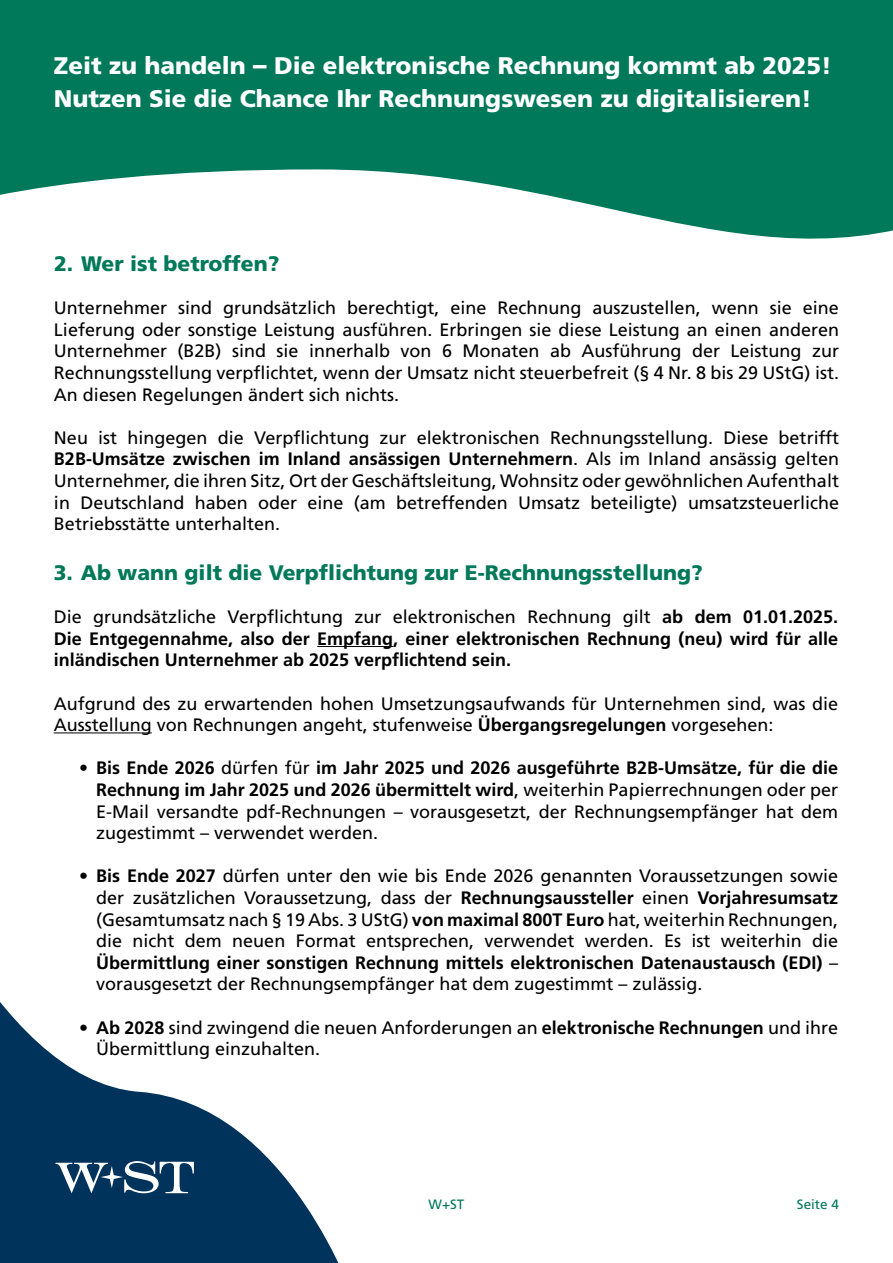
<style>
.page{position:relative;width:893px;height:1263px;background:#fff}
.page>*{position:absolute;margin:0;border:0;box-sizing:border-box;transform-origin:0 0}
.t1{font:900 24px/33px "Frutiger LT Pro";color:#fff}
.t2{font:900 21px "Frutiger LT Pro";color:#00785a}
.t3{font:18px/21.6px "Frutiger LT Pro";color:#000;text-align:justify}
.t4{font:700 18px/21.6px "Frutiger LT Pro";color:#000;text-align:justify}
.t5{font:13.5px "Frutiger LT Pro";color:#00785a}
.s1{font-size:27px}
.s2{font-weight:700}
.s3{font-weight:400}
</style>
<div class="page">
<svg style="left:0;top:0;width:893px;height:239px;fill:#00785a"></svg>
<svg style="left:0;top:1002px;width:339px;height:261px;fill:#00335c"></svg>
<svg style="left:56px;top:1161px;width:138px;height:32px"></svg>
<hr style="left:317px;top:646px;width:76px;height:1px;background:#000">
<hr style="left:54px;top:732px;width:98px;height:1px;background:#000">
<h1 class="t1" style="left:54px;top:49px;width:780px">Zeit zu handeln <span class="s1">–</span> Die elektronische Rechnung kommt ab 2025!<br>Nutzen Sie die Chance Ihr Rechnungswesen zu digitalisieren!</h1>
<p class="t2" style="left:54px;top:251px;width:227px">2. Wer ist betroffen?</p>
<p class="t3" style="left:54px;top:297px;width:786px">Unternehmer sind grundsätzlich berechtigt, eine Rechnung auszustellen, wenn sie eine Lieferung oder sonstige Leistung ausführen. Erbringen sie diese Leistung an einen anderen Unternehmer (B2B) sind sie innerhalb von 6 Monaten ab Ausführung der Leistung zur Rechnungsstellung verpflichtet, wenn der Umsatz nicht steuerbefreit (§ 4 Nr. 8 bis 29 UStG) ist.<br>An diesen Regelungen ändert sich nichts.</p>
<p class="t3" style="left:54px;top:427px;width:786px">Neu ist hingegen die Verpflichtung zur elektronischen Rechnungsstellung. Diese betrifft <span class="s2">B2B-Umsätze zwischen im Inland ansässigen Unternehmern</span>. Als im Inland ansässig gelten Unternehmer, die ihren Sitz, Ort der Geschäftsleitung, Wohnsitz oder gewöhnlichen Aufenthalt in Deutschland haben oder eine (am betreffenden Umsatz beteiligte) umsatzsteuerliche Betriebsstätte unterhalten.</p>
<p class="t2" style="left:54px;top:560px;width:651px">3. Ab wann gilt die Verpflichtung zur E-Rechnungsstellung?</p>
<p class="t4" style="left:54px;top:606px;width:786px"><span class="s3">Die grundsätzliche Verpflichtung zur elektronischen Rechnung gilt</span> ab dem 01.01.2025.<br>Die Entgegennahme, also der Empfang, einer elektronischen Rechnung (neu) wird für alle inländischen Unternehmer ab 2025 verpflichtend sein.</p>
<p class="t3" style="left:54px;top:692px;width:786px">Aufgrund des zu erwartenden hohen Umsetzungsaufwands für Unternehmen sind, was die<br>Ausstellung von Rechnungen angeht, stufenweise <span class="s2">Übergangsregelungen</span> vorgesehen:</p>
<p class="t3" style="left:96px;top:757px;width:743px;text-indent:-17px"><span class="s2">• Bis Ende 2026</span> dürfen für <span class="s2">im Jahr 2025 und 2026 ausgeführte B2B-Umsätze, für die die Rechnung im Jahr 2025 und 2026 übermittelt wird</span>, weiterhin Papierrechnungen oder per E-Mail versandte pdf-Rechnungen – vorausgesetzt, der Rechnungsempfänger hat dem zugestimmt – verwendet werden.</p>
<p class="t3" style="left:96px;top:865px;width:743px;text-indent:-17px"><span class="s2">• Bis Ende 2027</span> dürfen unter den wie bis Ende 2026 genannten Voraussetzungen sowie der zusätzlichen Voraussetzung, dass der <span class="s2">Rechnungsaussteller</span> einen <span class="s2">Vorjahresumsatz </span>(Gesamtumsatz nach § 19 Abs. 3 UStG) <span class="s2">von maximal 800T Euro</span> hat, weiterhin Rechnungen, die nicht dem neuen Format entsprechen, verwendet werden. Es ist weiterhin die <span class="s2">Übermittlung einer sonstigen Rechnung mittels elektronischen Datenaustausch (EDI)</span> – vorausgesetzt der Rechnungsempfänger hat dem zugestimmt – zulässig.</p>
<p class="t3" style="left:96px;top:1016px;width:743px;text-indent:-17px"><span class="s2">• Ab 2028</span> sind zwingend die neuen Anforderungen an <span class="s2">elektronische Rechnungen</span> und ihre<br>Übermittlung einzuhalten.</p>
<p class="t5" style="left:429px;top:1196px;width:37px">W+ST</p>
<p class="t5" style="left:797px;top:1196px;width:44px">Seite 4</p>
</div>
